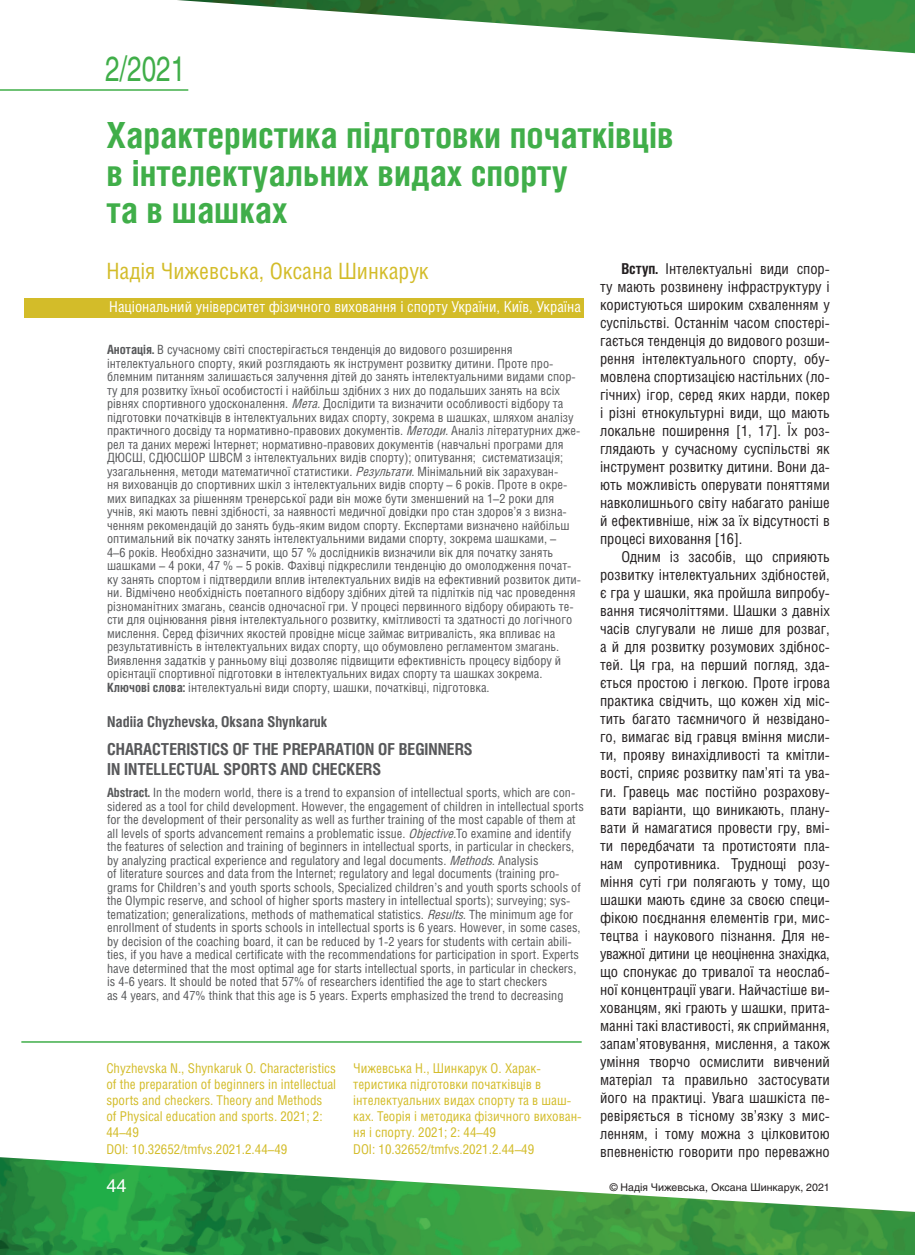
<style>
.page{position:relative;width:915px;height:1255px;background:#fff}
.page>*{position:absolute;margin:0;border:0;box-sizing:border-box;transform-origin:0 0}
.t1{font:700 36px/37.5px "Helios Cond C";color:#40ae49}
.t2{font:34.5px "Helios C";color:#40ae49;scale:.75 1}
.t3{font:22.5px "Helios Cond C";color:#d3bc29}
.t4{font:18px "Helios C";color:#fff}
.t5{font:700 16.5px/19.8px "Helios Cond C";color:#57585a}
.t6{font:15px/18px "Helios Cond C";color:#231f20;text-align:justify}
.t7{font:15px "Helios Cond C";color:#fff}
.t8{font:700 15px "Helios Cond C";color:#57585a}
.t9{font:13.5px/16.2px "Helios Cond C";color:#d3bc29}
.t10{font:12.75px/13.5px "Helios Cond C";color:#57585a}
.t11{font:10.5px "Helios C";color:#231f20}
.s1{font-weight:700}
.s2{font-style:italic}
</style>
<div class="page">
<img style="left:177px;top:0;width:737px;height:53px">
<img style="left:0;top:1157px;width:914px;height:97px">
<hr style="left:0;top:89px;width:188px;height:2px;background:#40ae49">
<div style="left:24px;top:298px;width:559px;height:19px;background:#d3bc29"></div>
<hr style="left:21px;top:1041px;width:560px;height:1px;background:#40ae49">
<h2 class="t2" style="left:105px;top:48px;width:108px">2/2021</h2>
<h1 class="t1" style="left:106px;top:116px;width:569px">ХАРАКТЕРИСТИКА ПІДГОТОВКИ ПОЧАТКІВЦІВ<br>В ІНТЕЛЕКТУАЛЬНИХ ВИДАХ СПОРТУ<br>ТА В ШАШКАХ</h1>
<h3 class="t3" style="left:106px;top:258px;width:324px">Надія Чижевська, Оксана Шинкарук</h3>
<p class="t7" style="left:109px;top:298px;width:473px">Національний університет фізичного виховання і спорту України, Київ, Україна</p>
<p class="t6" style="left:600px;top:259px;width:231px;text-indent:21px"><span class="s1">ВСТУП.</span> Інтелектуальні види спор&shy;ту мають розвинену інфраструктуру і користуються широким схваленням у суспільстві. Останнім часом спостері&shy;гається тенденція до видового розши&shy;рення інтелектуального спорту, обу&shy;мовлена спортизацією настільних (ло&shy;гічних) ігор, серед яких нарди, покер і різні етнокультурні види, що мають локальне поширення [1, 17]. Їх роз&shy;глядають у сучасному суспільстві як інструмент розвитку дитини. Вони да&shy;ють можливість оперувати поняттями навколишнього світу набагато раніше й ефективніше, ніж за їх відсутності в процесі виховання [16].</p>
<p class="t6" style="left:600px;top:547px;width:231px;text-indent:21px">Одним із засобів, що сприяють розвитку інтелектуальних здібностей, є гра у шашки, яка пройшла випробу&shy;вання тисячоліттями. Шашки з давніх часів слугували не лише для розваг, а й для розвитку розумових здібнос&shy;тей. Ця гра, на перший погляд, зда&shy;ється простою і легкою. Проте ігрова практика свідчить, що кожен хід міс&shy;тить багато таємничого й незвідано&shy;го, вимагає від гравця вміння мисли&shy;ти, прояву винахідливості та кмітли&shy;вості, сприяє розвитку пам’яті та ува&shy;ги. Гравець має постійно розрахову&shy;вати варіанти, що виникають, плану&shy;вати й намагатися провести гру, вмі&shy;ти передбачати та протистояти пла&shy;нам супротивника. Труднощі розу&shy;міння суті гри полягають у тому, що шашки мають єдине за своєю специ&shy;фікою поєднання елементів гри, мис&shy;тецтва і наукового пізнання. Для не&shy;уважної дитини це неоціненна знахідка, що спонукає до тривалої та неослаб&shy;ної концентрації уваги. Найчастіше ви&shy;хованцям, які грають у шашки, прита&shy;манні такі властивості, як сприймання, запам’ятовування, мислення, а також уміння творчо осмислити вивчений матеріал та правильно застосувати його на практиці. Увага шашкіста пе&shy;ревіряється в тісному зв’язку з мис&shy;ленням, і тому можна з цілковитою впевненістю говорити про переважно</p>
<p class="t10" style="left:107px;top:343px;width:475px"><span class="s1">АНОТАЦІЯ.</span> В сучасному світі спостерігається тенденція до видового розширення інтелектуального спорту, який розглядають як інструмент розвитку дитини. Проте про&shy;блемним питанням залишається залучення дітей до занять інтелектуальними видами спор&shy;ту для розвитку їхньої особистості і найбільш здібних з них до подальших занять на всіх рівнях спортивного удосконалення. <span class="s2">Мета.</span>Дослідити та визначити особливості відбору та підготовки початківців в інтелектуальних видах спорту, зокрема в шашках, шляхом аналізу практичного досвіду та нормативно-правових документів. <span class="s2">Методи.</span>Аналіз літературних дже&shy;рел та даних мережі Інтернет; нормативно-правових документів (навчальні програми для ДЮСШ, СДЮСШОР ШВСМ з інтелектуальних видів спорту); опитування; систематизація; узагальнення, методи математичної статистики. <span class="s2">Результати</span>. Мінімальний вік зарахуван-<br>ня вихованців до спортивних шкіл з інтелектуальних видів спорту – 6 років. Проте в окре&shy;мих випадках за рішенням тренерської ради він може бути зменшений на 1–2 роки для учнів, які мають певні здібності, за наявності медичної довідки про стан здоров’я з визна&shy;ченням рекомендацій до занять будь-яким видом спорту. Експертами визначено найбільш оптимальний вік початку занять інтелектуальними видами спорту, зокрема шашками, –<br>4–6 років. Необхідно зазначити, що 57 % дослідників визначили вік для початку занять шашками – 4 роки, 47 % – 5 років. Фахівці підкреслили тенденцію до омолодження почат&shy;ку занять спортом і підтвердили вплив інтелектуальних видів на ефективний розвиток дити&shy;ни. Відмічено необхідність поетапного відбору здібних дітей та підлітків під час проведення різноманітних змагань, сеансів одночасної гри. У процесі первинного відбору обирають те&shy;сти для оцінювання рівня інтелектуального розвитку, кмітливості та здатності до логічного мислення. Серед фізичних якостей провідне місце займає витривалість, яка впливає на результативність в інтелектуальних видах спорту, що обумовлено регламентом змагань.<br>Виявлення задатків у ранньому віці дозволяє підвищити ефективність процесу відбору й орієнтації спортивної підготовки в інтелектуальних видах спорту та шашках зокрема.<br><span class="s1">КЛЮЧОВІ СЛОВА:</span> інтелектуальні види спорту, шашки, початківці, підготовка.</p>
<p class="t8" style="left:107px;top:712px;width:222px">NADIIA CHYZHEVSKA, OKSANA SHYNKARUK</p>
<p class="t5" style="left:107px;top:739px;width:367px">CHARACTERISTICS OF THE PREPARATION OF BEGINNERS<br>IN INTELLECTUAL SPORTS AND CHECKERS</p>
<p class="t10" style="left:107px;top:785px;width:478px"><span class="s1">ABSTRACT.</span> In the modern world, there is a trend to expansion of intellectual sports, which are con&shy;sidered as a tool for child development. However, the engagement of children in intellectual sports for the development of their personality as well as further training of the most capable of them at all levels of sports advancement remains a problematic issue. <span class="s2">Objective.</span>To examine and identify the features of selection and training of beginners in intellectual sports, in particular in checkers, by analyzing practical experience and regulatory and legal documents. <span class="s2">Methods.</span>Analysis<br>of literature sources and data from the Internet; regulatory and legal documents (training pro&shy;grams for Children’s and youth sports schools, Specialized children’s and youth sports schools of the Olympic reserve, and school of higher sports mastery in intellectual sports); surveying; sys&shy;tematization; generalizations, methods of mathematical statistics. <span class="s2">Results.</span>The minimum age for enrollment of students in sports schools in intellectual sports is 6 years. However, in some cases, by decision of the coaching board, it can be reduced by 1-2 years for students with certain abili&shy;ties, if you have a medical certificate with the recommendations for participation in sport. Experts have determined that the most optimal age for starts intellectual sports, in particular in checkers, is 4-6 years. It should be noted that 57% of researchers identified the age to start checkers<br>as 4 years, and 47% think that this age is 5 years. Experts emphasized the trend to decreasing</p>
<p class="t9" style="left:106px;top:1059px;width:231px">Chyzhevska N., Shynkaruk O. Characteristics of the preparation of beginners in intellectual sports and checkers. Theory and Methods<br>of Physical education and sports. 2021; 2:<br>44–49<br>DOI: 10.32652/tmfvs.2021.2.44–49</p>
<p class="t9" style="left:353px;top:1059px;width:230px">Чижевська Н., Шинкарук О. Харак&shy;теристика підготовки початківців в інтелектуальних видах спорту та в шаш&shy;ках. Теорія і методика фізичного вихован&shy;ня і спорту. 2021; 2: 44–49<br>DOI: 10.32652/tmfvs.2021.2.44–49</p>
<h3 class="t4" style="left:106px;top:1175px;width:22px">44</h3>
<p class="t11" style="left:609px;top:1180px;width:221px">© Надія Чижевська, Оксана Шинкарук, 2021</p>
</div>
